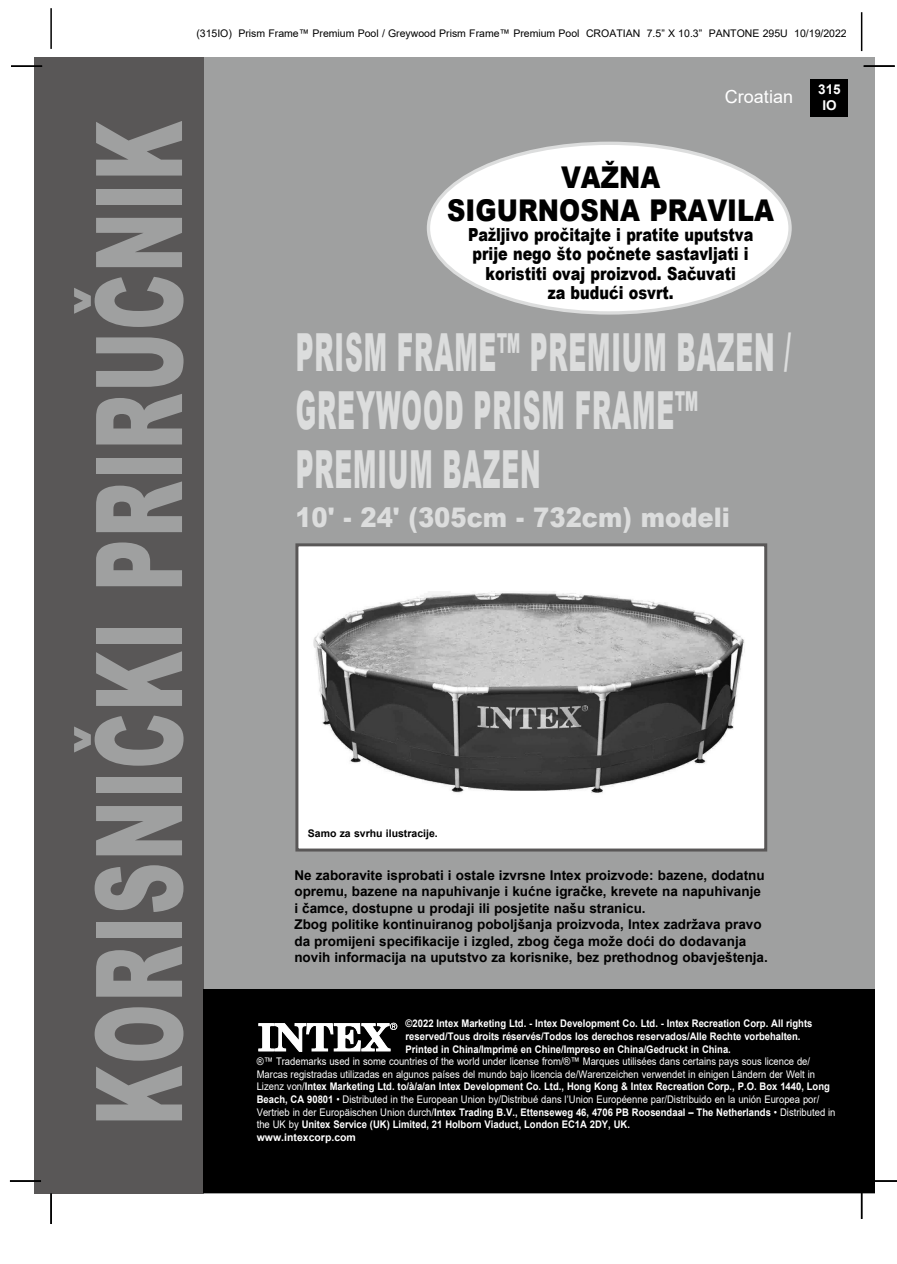
<style>
.page{position:relative;width:897px;height:1264px;background:#fff}
.page>*{position:absolute;margin:0;border:0;box-sizing:border-box;transform-origin:0 0}
.t1{font:900 120px "Arial";letter-spacing:.025em;color:#9fa0a0;scale:.6 1}
.t2{font:900 52.5px/58.5px "Arial";letter-spacing:.035em;color:#dcdddd;scale:.47 1}
.t3{font:900 30px/32.7px "Arial";color:#000;text-align:center;scale:.85 1}
.t4{font:900 27px "Arial";color:#dcdddd;scale:.9 1}
.t5{font:900 18px/19.5px "Arial";color:#000;text-align:center;scale:.8 1}
.t6{font:18px "Arial";color:#fff}
.t7{font:700 13.5px/16.5px "Arial";color:#000}
.t8{font:700 13.5px/16.2px "Arial";color:#fff;text-align:center}
.t9{font:10.5px/12.6px "Arial";color:#fff;scale:.9 1}
.t10{font:700 10.5px/12.6px "Arial";color:#fff;scale:.9 1}
.t11{font:10.5px "Arial";color:#000}
.t12{font:700 10.5px "Arial";color:#000}
.s1{font-weight:700}
</style>
<div class="page">
<div style="left:203px;top:57px;width:672px;height:1136px;background:#9fa0a0"></div>
<div style="left:810px;top:79px;width:38px;height:38px;background:#000"></div>
<hr style="left:50px;top:8px;width:2px;height:41px;background:#000">
<hr style="left:860px;top:12px;width:2px;height:39px;background:#000">
<div style="left:34px;top:57px;width:169px;height:1136px;background:#595757"></div>
<hr style="left:863px;top:65px;width:31px;height:2px;background:#000">
<hr style="left:865px;top:1180px;width:31px;height:1px;background:#000">
<hr style="left:860px;top:1189px;width:2px;height:30px;background:#000">
<hr style="left:50px;top:1193px;width:2px;height:31px;background:#000">
<hr style="left:10px;top:1180px;width:31px;height:1px;background:#000">
<hr style="left:11px;top:65px;width:31px;height:2px;background:#000">
<div style="left:203px;top:989px;width:672px;height:204px;background:#000"></div>
<img style="left:299px;top:547px;width:464px;height:300px">
<div style="left:295px;top:543px;width:472px;height:308px;border:3px solid #595757"></div>
<div style="left:428px;top:143px;width:362px;height:170px;background:#fff;border-radius:50%"></div>
<svg style="left:258px;top:1022px;width:139px;height:29px"></svg>
<p class="t11" style="left:196px;top:26px;width:652px">(315IO) Prism Frame™ Premium Pool / Greywood Prism Frame™ Premium Pool CROATIAN 7.5” X 10.3” PANTONE 295U 10/19/2022</p>
<h1 class="t1" style="left:52px;top:1125px;width:1676px;rotate:-90deg">KORISNIČKI PRIRUČNIK</h1>
<h3 class="t6" style="left:724px;top:84px;width:70px">Croatian</h3>
<h3 class="t3" style="left:447px;top:160px;width:386px">VAŽNA<br>SIGURNOSNA PRAVILA</h3>
<h3 class="t5" style="left:468px;top:224px;width:358px">Pažljivo pročitajte i pratite uputstva prije nego što počnete sastavljati i koristiti ovaj proizvod. Sačuvati<br>za budući osvrt.</h3>
<h2 class="t2" style="left:296px;top:321px;width:1055px">PRISM FRAME™ PREMIUM BAZEN /<br>GREYWOOD PRISM FRAME™<br>PREMIUM BAZEN</h2>
<h3 class="t4" style="left:295px;top:498px;width:484px">10' - 24' (305cm - 732cm) modeli</h3>
<p class="t8" style="left:818px;top:81px;width:24px">315<br>IO</p>
<p class="t12" style="left:308px;top:826px;width:131px">Samo za svrhu ilustracije.</p>
<p class="t7" style="left:294px;top:866px;width:475px">Ne zaboravite isprobati i ostale izvrsne Intex proizvode: bazene, dodatnu opremu, bazene na napuhivanje i kućne igračke, krevete na napuhivanje i čamce, dostupne u prodaji ili posjetite našu stranicu.<br>Zbog politike kontinuiranog poboljšanja proizvoda, Intex zadržava pravo da promijeni specifikacije i izgled, zbog čega može doći do dodavanja novih informacija na uputstvo za korisnike, bez prethodnog obavještenja.</p>
<p class="t10" style="left:405px;top:1017px;width:453px">©2022 Intex Marketing Ltd. - Intex Development Co. Ltd. - Intex Recreation Corp. All rights reserved/Tous droits réservés/Todos los derechos reservados/Alle Rechte vorbehalten.<br>Printed in China/Imprimé en Chine/Impreso en China/Gedruckt in China.</p>
<p class="t9" style="left:257px;top:1055px;width:644px">®™ Trademarks used in some countries of the world under license from/®™ Marques utilisées dans certains pays sous licence de/ Marcas registradas utilizadas en algunos países del mundo bajo licencia de/Warenzeichen verwendet in einigen Ländern der Welt in Lizenz von/<span class="s1">Intex Marketing Ltd. to/à/a/an Intex Development Co. Ltd., Hong Kong &amp; Intex Recreation Corp., P.O. Box 1440, Long Beach, CA 90801</span> • Distributed in the European Union by/Distribué dans l’Union Européenne par/Distribuido en la unión Europea por/ Vertrieb in der Europäischen Union durch/<span class="s1">Intex Trading B.V., Ettenseweg 46, 4706 PB Roosendaal – The Netherlands</span> • Distributed in the UK by <span class="s1">Unitex Service (UK) Limited, 21 Holborn Viaduct, London EC1A 2DY, UK.<br>www.intexcorp.com</span></p>
</div>
